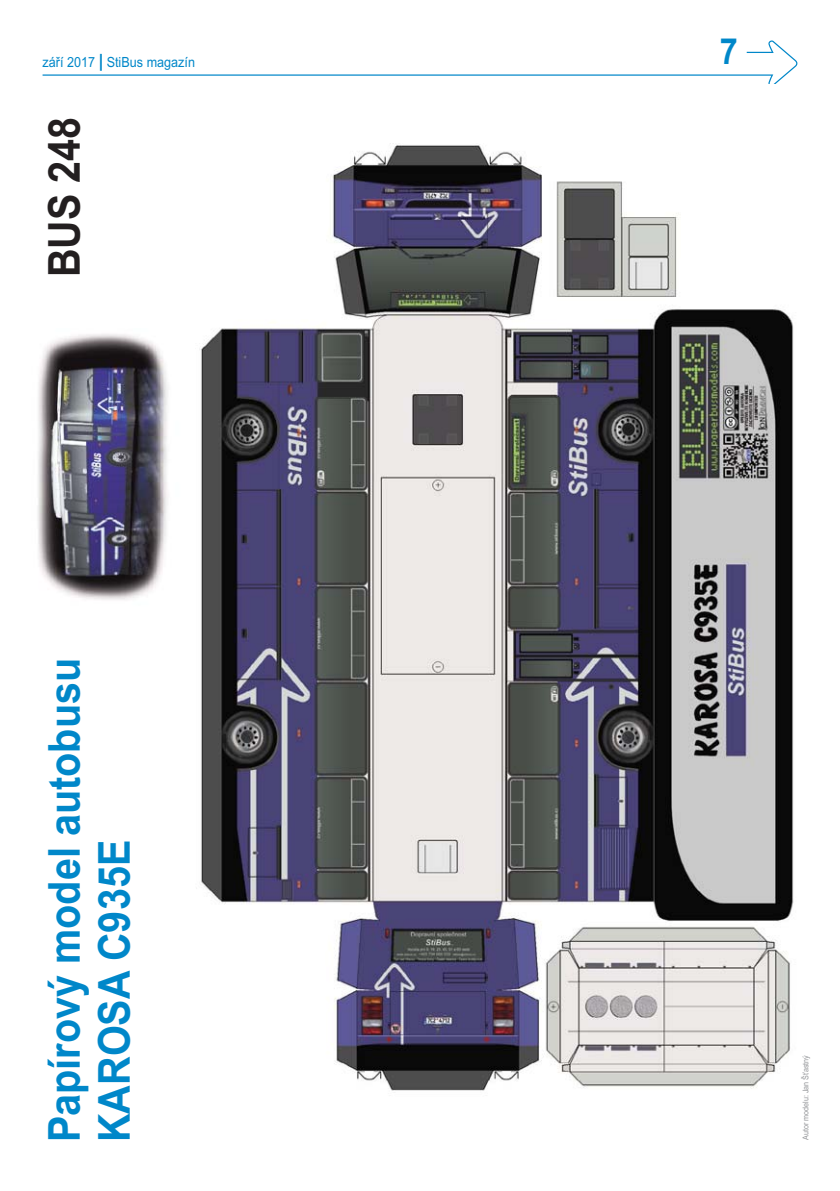
<style>
.page{position:relative;width:840px;height:1191px;background:#fff}
.page>*{position:absolute;margin:0;border:0;box-sizing:border-box;transform-origin:0 0}
.t1{font:700 44px/50px "Arial";color:#0087c9;scale:.9 1}
.t2{font:700 44px "Arial";color:#231f20;scale:.9 1}
.t3{font:700 36px "Arial";color:#0087c9;scale:.9 1}
.t4{font:14px "Arial";color:#0087c9;scale:.9 1}
.t5{font:8px "Arial";color:#939598;scale:.9 1}
.s1{font-weight:700;font-size:18px}
</style>
<div class="page">
<svg style="left:43px;top:40px;width:754px;height:44px"></svg>
<img style="left:199px;top:143px;width:595px;height:948px">
<img style="left:38px;top:334px;width:130px;height:266px">
<p class="t4" style="left:43px;top:57px;width:171px">září 2017 <span class="s1">|</span> StiBus magazín</p>
<p class="t2" style="left:48px;top:277px;width:180px;rotate:-90deg">BUS 248</p>
<p class="t1" style="left:44px;top:1142px;width:539px;rotate:-90deg">Papírový model autobusu<br>KAROSA C935E</p>
<p class="t3" style="left:719px;top:38px;width:22px">7</p>
<p class="t5" style="left:802px;top:1140px;width:96px;rotate:-90deg">Autor modelu: Jan Šťastný</p>
</div>
